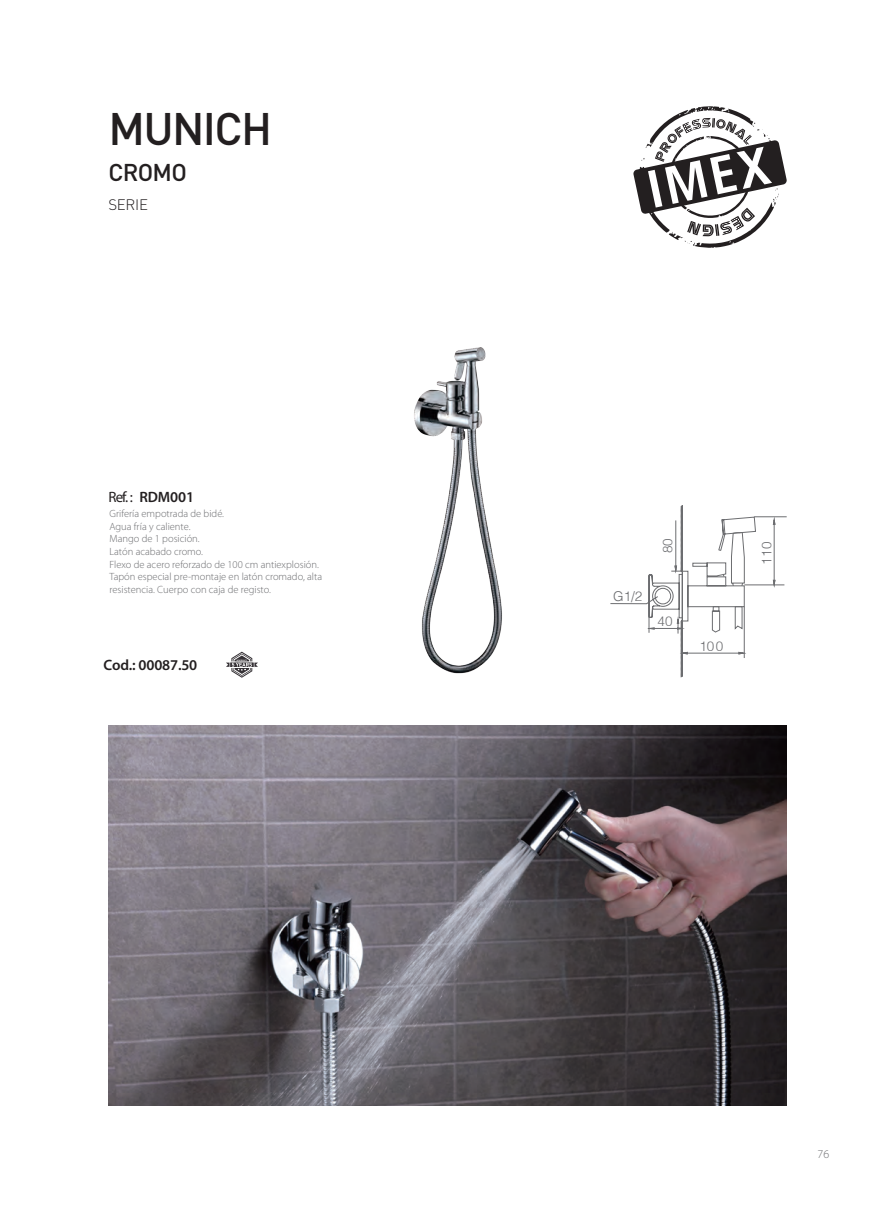
<style>
.page{position:relative;width:893px;height:1212px;background:#fff}
.page>*{position:absolute;margin:0;border:0;box-sizing:border-box;transform-origin:0 0}
.t1{font:500 45px "DIN";letter-spacing:-.035em;color:#231f20}
.t2{font:500 24px "DIN";letter-spacing:-.03em;color:#231f20}
.t3{font:600 15px "Myriad Pro";letter-spacing:-.01em;color:#231f20}
.t4{font:300 15px "DIN Pro";letter-spacing:-.02em;color:#231f20}
.t5{font:300 13.5px "Helvetica";color:#6c6d70}
.t6{font:300 12px "Myriad Pro";color:#6c6d70}
.t7{font:300 10.5px/12.6px "Myriad Pro";color:#6c6d70}
.s1{font-weight:400}
</style>
<div class="page">
<img style="left:108px;top:725px;width:679px;height:381px">
<img style="left:414px;top:347px;width:88px;height:327px">
<svg style="left:226px;top:651px;width:32px;height:27px"></svg>
<svg style="left:610px;top:505px;width:177px;height:173px"></svg>
<svg style="left:633px;top:106px;width:154px;height:142px"></svg>
<h1 class="t1" style="left:108px;top:100px;width:165px">MUNICH</h1>
<h2 class="t2" style="left:108px;top:157px;width:80px">CROMO</h2>
<h3 class="t4" style="left:108px;top:195px;width:41px">SERIE</h3>
<h3 class="t3" style="left:108px;top:488px;width:87px"><span class="s1">Ref. :</span> RDM001</h3>
<p class="t7" style="left:110px;top:507px;width:214px">Grifería empotrada de bidé.<br>Agua fría y caliente.<br>Mango de 1 posición.<br>Latón acabado cromo.<br>Flexo de acero reforzado de 100 cm antiexplosión.<br>Tapón especial pre-montaje en latón cromado, alta resistencia. Cuerpo con caja de registo.</p>
<h3 class="t3" style="left:104px;top:655px;width:95px">Cod.: 00087.50</h3>
<p class="t5" style="left:613px;top:588px;width:31px">G1/2</p>
<p class="t5" style="left:659px;top:553px;width:17px;rotate:-90deg">80</p>
<p class="t5" style="left:658px;top:613px;width:17px">40</p>
<p class="t5" style="left:699px;top:637px;width:26px">100</p>
<p class="t5" style="left:758px;top:565px;width:25px;rotate:-90deg">110</p>
<p class="t6" style="left:817px;top:1147px;width:13px">76</p>
</div>
